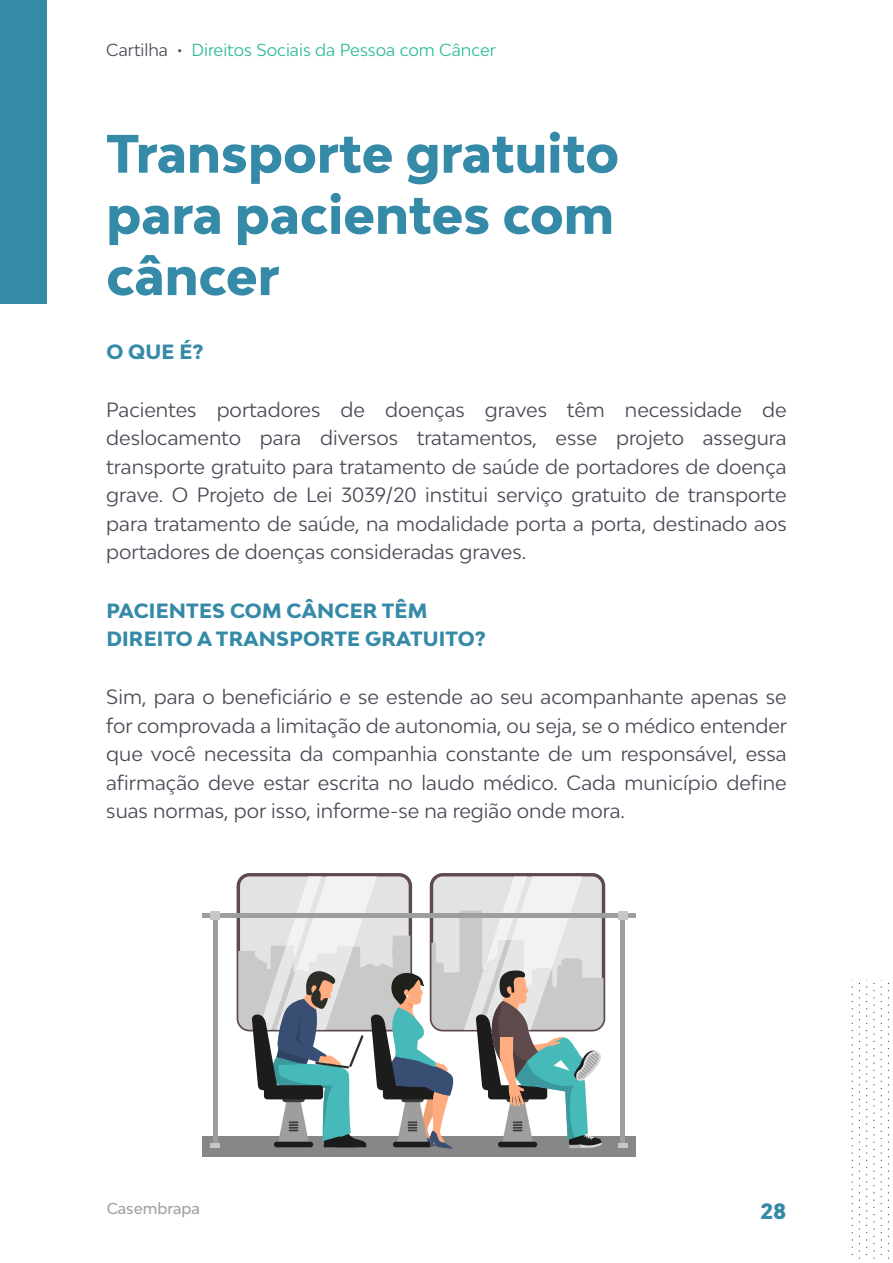
<style>
.page{position:relative;width:893px;height:1263px;background:#fff}
.page>*{position:absolute;margin:0;border:0;box-sizing:border-box;transform-origin:0 0}
.t1{font:800 51px/61.2px "Bw Modelica";color:#358aa8;text-align:justify}
.t2{font:800 21px "Bw Modelica";color:#358aa8}
.Texto{font:19.5px/28.5px "Bw Modelica";color:#484b55;text-align:justify}
.t3{font:800 19.5px/28.5px "Bw Modelica";letter-spacing:.01em;color:#358aa8}
.t4{font:16.5px "Bw Modelica";color:#2cbb96}
.t5{font:500 15px "Bw Modelica";color:#484b55}
.s1{color:#484b55}
</style>
<div class="page">
<div style="left:0;top:0;width:47px;height:304px;background:#358aa8"></div>
<div style="left:202px;top:1136px;width:433px;height:21px;background:#878787"></div>
<svg style="left:237px;top:873px;width:368px;height:276px"></svg>
<div style="left:202px;top:913px;width:433px;height:5px;background:#9e9e9c"></div>
<div style="left:213px;top:915px;width:5px;height:230px;background:#9e9e9c"></div>
<div style="left:210px;top:911px;width:10px;height:9px;background:#c7c7c7"></div>
<hr style="left:210px;top:1143px;width:10px;height:4px;background:#c7c7c7">
<div style="left:620px;top:915px;width:5px;height:230px;background:#9e9e9c"></div>
<div style="left:618px;top:911px;width:9px;height:9px;background:#c7c7c7"></div>
<svg style="left:618px;top:1143px;width:9px;height:4px"></svg>
<p class="t4" style="left:106px;top:39px;width:391px"><span class="s1">Cartilha •</span> Direitos Sociais da Pessoa com Câncer</p>
<p class="t1" style="left:106px;top:122px;width:514px">Transporte gratuito para pacientes com câncer</p>
<p class="t3" style="left:106px;top:337px;width:98px">O QUE É?</p>
<p class="Texto" style="left:106px;top:395px;width:682px">Pacientes portadores de doenças graves têm necessidade de deslocamento para diversos tratamentos, esse projeto assegura transporte gratuito para tratamento de saúde de portadores de doença grave. O Projeto de Lei 3039/20 institui serviço gratuito de transporte para tratamento de saúde, na modalidade porta a porta, destinado aos portadores de doenças consideradas graves.</p>
<p class="t3" style="left:106px;top:596px;width:381px">PACIENTES COM CÂNCER TÊM<br>DIREITO A TRANSPORTE GRATUITO?</p>
<p class="Texto" style="left:106px;top:682px;width:682px">Sim, para o beneficiário e se estende ao seu acompanhante apenas se for comprovada a limitação de autonomia, ou seja, se o médico entender que você necessita da companhia constante de um responsável, essa afirmação deve estar escrita no laudo médico. Cada município define suas normas, por isso, informe-se na região onde mora.</p>
<p class="t5" style="left:106px;top:1199px;width:95px">Casembrapa</p>
<p class="t2" style="left:760px;top:1197px;width:27px">28</p>
</div>
